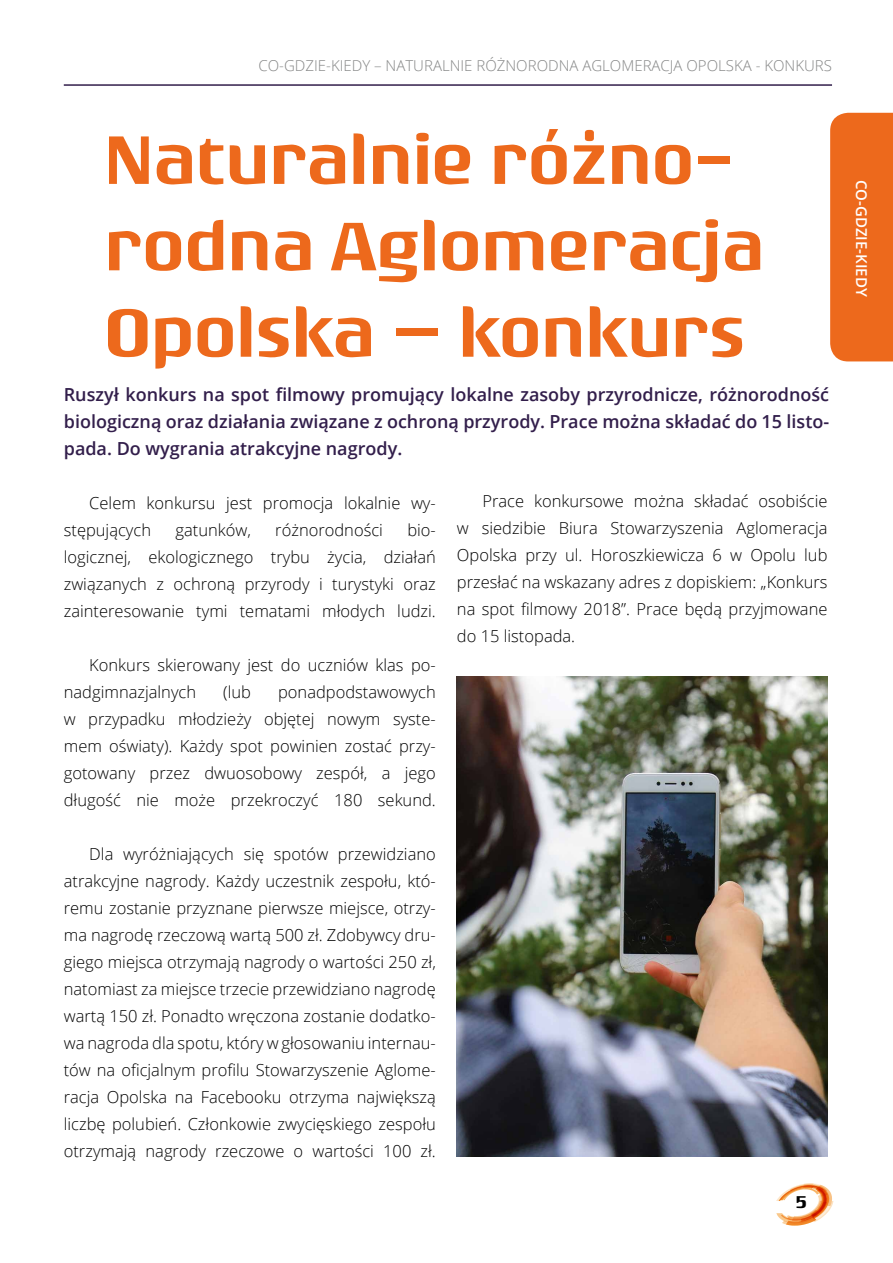
<style>
.page{position:relative;width:893px;height:1263px;background:#fff}
.page>*{position:absolute;margin:0;border:0;box-sizing:border-box;transform-origin:0 0}
.t1{font:500 72px/86.4px "Rogue Sans Ext";color:#ed691c}
.t2{font:600 18px/27px "Open Sans";color:#321e4b;text-align:justify}
.t3{font:500 18px "Rogue Sans Ext";color:#000}
.t4{font:300 16.5px/27px "Open Sans";color:#000;text-align:justify}
.t5{font:300 15px "Open Sans";color:#858686}
.t6{font:600 15px "Open Sans";color:#fffefd}
</style>
<div class="page">
<svg style="left:776px;top:1183px;width:57px;height:42px"></svg>
<hr style="left:64px;top:84px;width:768px;height:2px;background:#321e4b">
<img style="left:457px;top:677px;width:370px;height:479px">
<div style="left:830px;top:113px;width:63px;height:248px;background:#ed691c"></div>
<p class="t5" style="left:258px;top:56px;width:575px">CO-GDZIE-KIEDY – NATURALNIE RÓŻNORODNA AGLOMERACJA OPOLSKA - KONKURS</p>
<h1 class="t1" style="left:105px;top:117px;width:661px">Naturalnie różno&shy;rodna Aglomeracja<br>Opolska – konkurs</h1>
<p class="t2" style="left:64px;top:380px;width:767px">Ruszył konkurs na spot filmowy promujący lokalne zasoby przyrodnicze, różnorodność biologiczną oraz działania związane z ochroną przyrody. Prace można składać do 15 listo&shy;pada. Do wygrania atrakcyjne nagrody.</p>
<p class="t4" style="left:64px;top:489px;width:374px;text-indent:26px">Celem konkursu jest promocja lokalnie wy&shy;stępujących</p>
<p class="t4" style="left:457px;top:487px;width:372px;text-indent:26px">Prace konkursowe można składać osobiście w siedzibie Biura Stowarzyszenia Aglomeracja Opolska przy ul. Horoszkiewicza 6 w Opolu lub przesłać na wskazany adres z dopiskiem: „Konkurs na spot filmowy 2018”. Prace będą przyjmowane do 15 listopada.</p>
<p class="t4" style="left:175px;top:516px;width:77px">gatunków,</p>
<p class="t4" style="left:275px;top:516px;width:109px">różnorodności</p>
<p class="t4" style="left:64px;top:516px;width:374px;text-indent:344px">bio&shy;logicznej, ekologicznego trybu życia, działań związanych z ochroną przyrody i turystyki oraz zainteresowanie tymi tematami młodych ludzi.</p>
<p class="t4" style="left:64px;top:651px;width:374px;text-indent:26px">Konkurs skierowany jest do uczniów klas po&shy;nadgimnazjalnych</p>
<p class="t4" style="left:64px;top:678px;width:374px;text-indent:214px">ponadpodstawowych w przypadku młodzieży objętej nowym syste&shy;mem oświaty). Każdy spot powinien zostać przy&shy;gotowany przez dwuosobowy zespół, a jego długość nie może przekroczyć 180 sekund.</p>
<p class="t4" style="left:64px;top:840px;width:374px;text-indent:26px">Dla wyróżniających się spotów przewidziano atrakcyjne nagrody. Każdy uczestnik zespołu, któ&shy;remu zostanie przyznane pierwsze miejsce, otrzy&shy;ma nagrodę rzeczową wartą 500 zł. Zdobywcy dru&shy;giego miejsca otrzymają nagrody o wartości 250 zł, natomiast za miejsce trzecie przewidziano nagrodę wartą 150 zł. Ponadto wręczona zostanie dodatko&shy;wa nagroda dla spotu, który w głosowaniu internau&shy;tów na oficjalnym profilu Stowarzyszenie Aglome&shy;racja Opolska na Facebooku otrzyma największą liczbę polubień. Członkowie zwycięskiego zespołu otrzymają nagrody rzeczowe o wartości 100 zł.</p>
<p class="t4" style="left:223px;top:678px;width:29px">(lub</p>
<p class="t3" style="left:796px;top:1191px;width:13px">5</p>
<p class="t6" style="left:872px;top:180px;width:118px;rotate:90deg">CO-GDZIE-KIEDY</p>
</div>
